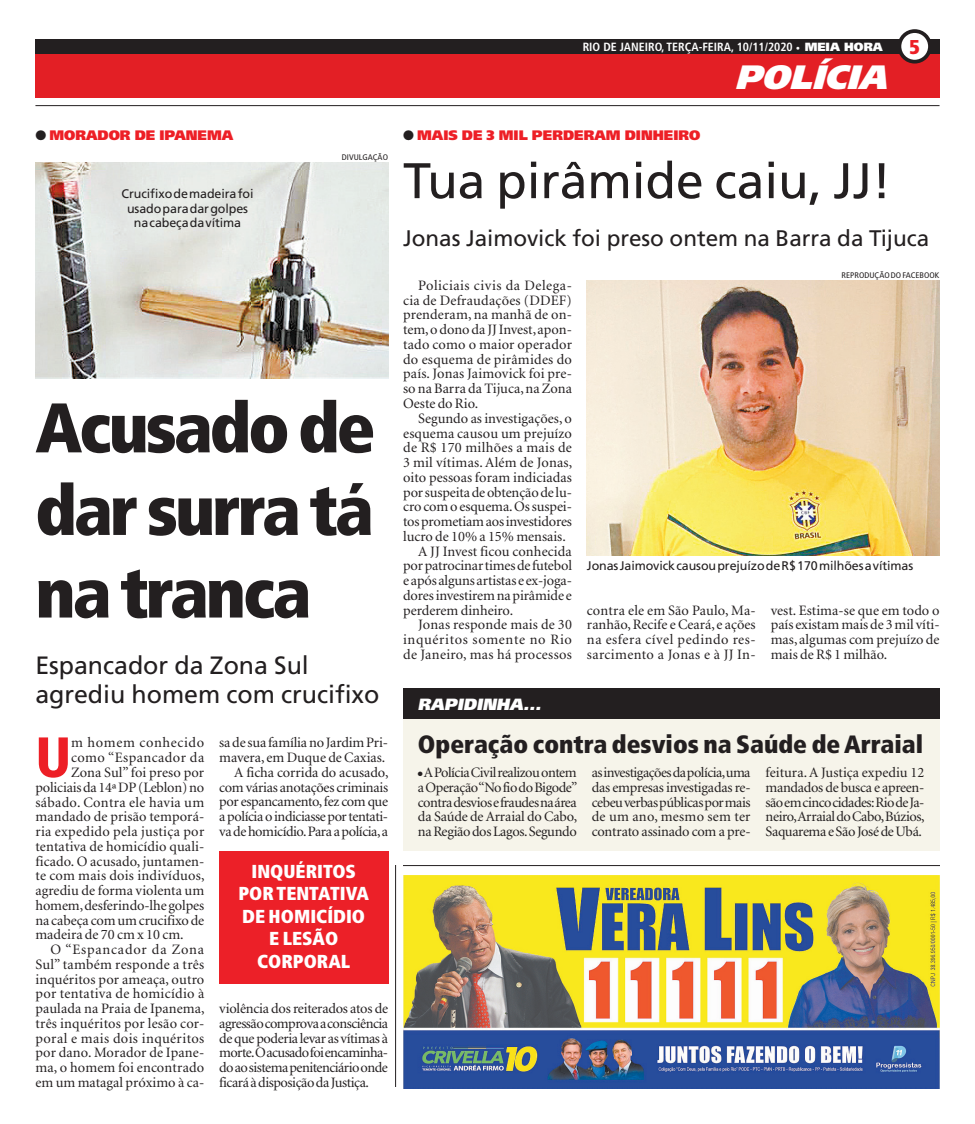
<style>
.page{position:relative;width:975px;height:1124px;background:#fff}
.page>*{position:absolute;margin:0;border:0;box-sizing:border-box;transform-origin:0 0}
.t1{font:900 condensed 70px/82.5px "Frutiger";letter-spacing:-.045em;color:#231f20;text-align:justify}
.t2{font:900 condensed 56.62px "Frutiger";color:#ed1f26}
.t3{font:50px "Frutiger";letter-spacing:-.005em;color:#231f20}
.t4{font:italic 900 33.75px "Frutiger";color:#fff}
.t5{font:25px/28.8px "Frutiger";letter-spacing:-.005em;color:#231f20}
.t6{font:900 condensed 25px "Frutiger";color:#231f20}
.t7{font:22.5px "Frutiger";letter-spacing:-.005em;color:#231f20}
.t8{font:900 condensed 20px "Frutiger";color:#ed1f26}
.t9{font:900 condensed 18.75px/22.5px "Frutiger";color:#fff;text-align:center}
.t10{font:italic 900 16.25px "Frutiger";color:#fff}
.t11{font:14.38px/14.8px "Minion";color:#231f20;text-align:justify}
.t12{font:14.38px/14.8px "Minion";letter-spacing:-.02em;color:#231f20;text-align:right}
.t13{font:14.38px "Minion";letter-spacing:.02em;color:#231f20}
.t14{font:14.38px/14.8px "Minion";letter-spacing:-.03em;color:#231f20;text-align:center}
.t15{font:14.38px "Minion";letter-spacing:.03em;color:#231f20}
.t16{font:14.38px "Minion";letter-spacing:.045em;color:#231f20}
.t17{font:14.38px "Minion";letter-spacing:.025em;color:#231f20}
.t18{font:14.38px "Minion";letter-spacing:.055em;color:#231f20}
.t19{font:900 13.75px "Frutiger";color:#ed1f26}
.t20{font:12.5px/14.8px "Frutiger";letter-spacing:-.01em;color:#231f20;text-align:center}
.t21{font:700 condensed 11.88px "Frutiger";color:#fff}
.t22{font:condensed 8.12px "Frutiger";color:#231f20;scale:1.08 1}
.s1{font-weight:900;font-stretch:normal}
</style>
<div class="page">
<hr style="left:35px;top:105px;width:904px;height:1px;background:#231f20">
<div style="left:35px;top:54px;width:904px;height:44px;background:#e31f25"></div>
<img style="left:403px;top:875px;width:536px;height:213px">
<hr style="left:395px;top:865px;width:1px;height:221px;background:#231f20">
<hr style="left:403px;top:865px;width:536px;height:1px;background:#231f20">
<img style="left:587px;top:280px;width:352px;height:275px">
<img style="left:35px;top:162px;width:353px;height:216px">
<div style="left:403px;top:718px;width:536px;height:132px;background:#f6f4ea"></div>
<div style="left:403px;top:688px;width:536px;height:31px;background:#231f20"></div>
<div style="left:219px;top:850px;width:169px;height:133px;background:#ec2028"></div>
<div style="left:35px;top:39px;width:904px;height:15px;background:#231f20"></div>
<div style="left:899px;top:31px;width:30px;height:31px;background:#fff;border-radius:50%"></div>
<div style="left:897px;top:29px;width:34px;height:34px;border:4px solid #231f20;border-radius:50%"></div>
<p class="t21" style="left:582px;top:40px;width:132px">RIO DE JANEIRO, TERÇA-FEIRA</p>
<p class="t21" style="left:731px;top:40px;width:153px">, 10/11/2020 <span class="s1">· MEIA HORA</span></p>
<h3 class="t8" style="left:909px;top:35px;width:12px">5</h3>
<h3 class="t4" style="left:734px;top:57px;width:164px">POLÍCIA</h3>
<p class="t19" style="left:49px;top:127px;width:185px">MORADOR DE IPANEMA</p>
<p class="t20" style="left:122px;top:186px;width:133px">Crucifixo de madeira foi usado para dar golpes na cabeça da vítima</p>
<p class="t22" style="left:342px;top:152px;width:30px">DIVULGAÇÃO</p>
<h1 class="t1" style="left:35px;top:386px;width:341px">Acusado de dar surra tá na tranca</h1>
<h3 class="t5" style="left:35px;top:651px;width:345px">Espancador da Zona Sul agrediu homem com crucifixo</h3>
<h2 class="t2" style="left:35px;top:723px;width:37px">U</h2>
<p class="t16" style="left:71px;top:735px;width:135px">m homem conhecido</p>
<p class="t15" style="left:71px;top:750px;width:135px">como “Espancador da</p>
<p class="t11" style="left:71px;top:765px;width:134px">Zona Sul” foi preso por</p>
<p class="t11" style="left:35px;top:780px;width:170px">policiais da 14ª DP (Leblon) no</p>
<p class="t13" style="left:35px;top:794px;width:170px">sábado. Contra ele havia um</p>
<p class="t11" style="left:35px;top:809px;width:170px">mandado de prisão temporá-</p>
<p class="t13" style="left:35px;top:824px;width:170px">ria expedido pela justiça por</p>
<p class="t11" style="left:35px;top:839px;width:170px">tentativa de homicídio quali-</p>
<p class="t11" style="left:35px;top:854px;width:170px">ficado. O acusado, juntamen-</p>
<p class="t13" style="left:35px;top:868px;width:171px">te com mais dois indivíduos,</p>
<p class="t11" style="left:35px;top:883px;width:170px">agrediu de forma violenta um</p>
<p class="t11" style="left:35px;top:898px;width:170px">homem, desferindo-lhe golpes</p>
<p class="t11" style="left:35px;top:913px;width:170px">na cabeça com um crucifixo de</p>
<p class="t11" style="left:35px;top:927px;width:150px">madeira de 70 cm x 10 cm.</p>
<p class="t18" style="left:50px;top:942px;width:155px">O “Espancador da Zona</p>
<p class="t13" style="left:35px;top:957px;width:170px">Sul” também responde a três</p>
<p class="t11" style="left:35px;top:972px;width:170px">inquéritos por ameaça, outro</p>
<p class="t13" style="left:35px;top:986px;width:170px">por tentativa de homicídio à</p>
<p class="t11" style="left:35px;top:1001px;width:171px">paulada na Praia de Ipanema,</p>
<p class="t11" style="left:35px;top:1016px;width:170px">três inquéritos por lesão cor-</p>
<p class="t15" style="left:35px;top:1030px;width:170px">poral e mais dois inquéritos</p>
<p class="t11" style="left:35px;top:1045px;width:170px">por dano. Morador de Ipane-</p>
<p class="t11" style="left:35px;top:1060px;width:170px">ma, o homem foi encontrado</p>
<p class="t11" style="left:35px;top:1075px;width:170px">em um matagal próximo à ca-</p>
<p class="t12" style="left:219px;top:736px;width:171px">sa de sua família no Jardim Pri&shy;mavera, em Duque de Caxias.<br>A ficha corrida do acusado, com várias anotações criminais por espancamento, fez com que a polícia o indiciasse por tentati&shy;va de homicídio. Para a polícia, a</p>
<h3 class="t9" style="left:238px;top:859px;width:130px">Inquéritos por tentativa de homicídio<br>e lesão corporal</h3>
<p class="t11" style="left:219px;top:1001px;width:170px">violência dos reiterados atos de agressão comprova a consciência de que poderia levar as vítimas à morte. O acusado foi encaminha&shy;do ao sistema penitenciário onde ficará à disposição da Justiça.</p>
<p class="t19" style="left:417px;top:127px;width:285px">MAIS DE 3 MIL PERDERAM DINHEIRO</p>
<h3 class="t3" style="left:403px;top:151px;width:489px">Tua pirâmide caiu, JJ!</h3>
<h3 class="t7" style="left:403px;top:224px;width:527px">Jonas Jaimovick foi preso ontem na Barra da Tijuca</h3>
<p class="t11" style="left:403px;top:278px;width:170px;text-indent:15px">Policiais civis da Delega&shy;cia de Defraudações (DDEF) prenderam, na manhã de on&shy;tem, o dono da JJ Invest, apon&shy;tado como o maior operador do esquema de pirâmides do país. Jonas Jaimovick foi pre&shy;so na Barra da Tijuca, na Zona Oeste do Rio.</p>
<p class="t11" style="left:418px;top:411px;width:155px">Segundo as investigações, o</p>
<p class="t11" style="left:403px;top:426px;width:170px">esquema causou um prejuízo</p>
<p class="t17" style="left:403px;top:440px;width:170px">de R$ 170 milhões a mais de</p>
<p class="t11" style="left:403px;top:455px;width:171px">3 mil vítimas. Além de Jonas,</p>
<p class="t11" style="left:403px;top:470px;width:170px">oito pessoas foram indiciadas</p>
<p class="t11" style="left:403px;top:485px;width:170px">por suspeita de obtenção de lu-</p>
<p class="t11" style="left:403px;top:500px;width:170px">cro com o esquema.Os suspei-</p>
<p class="t11" style="left:403px;top:514px;width:170px">tos prometiam aos investidores</p>
<p class="t11" style="left:403px;top:529px;width:164px">lucro de 10% a 15% mensais.</p>
<p class="t11" style="left:418px;top:544px;width:155px">A JJ Invest ficou conhecida</p>
<p class="t11" style="left:403px;top:559px;width:170px">por patrocinar times de futebol</p>
<p class="t11" style="left:403px;top:573px;width:170px">e após alguns artistas e ex-joga-</p>
<p class="t11" style="left:403px;top:588px;width:170px">dores investirem na pirâmide e</p>
<p class="t11" style="left:403px;top:603px;width:111px">perderem dinheiro.</p>
<p class="t11" style="left:418px;top:618px;width:155px">Jonas responde mais de 30</p>
<p class="t16" style="left:403px;top:632px;width:170px">inquéritos somente no Rio</p>
<p class="t13" style="left:403px;top:647px;width:170px">de Janeiro, mas há processos</p>
<p class="t22" style="left:841px;top:270px;width:92px">REPRODUÇÃO DO FACEBOOK</p>
<p class="t20" style="left:587px;top:558px;width:328px">Jonas Jaimovick causou prejuízo de R$ 170 milhões a vítimas</p>
<p class="t11" style="left:587px;top:603px;width:170px">contra ele em São Paulo, Ma&shy;ranhão, Recife e Ceará, e ações na esfera cível pedindo res&shy;sarcimento a Jonas e à JJ In-</p>
<p class="t11" style="left:770px;top:603px;width:170px">vest. Estima-se que em todo o país existam mais de 3 mil víti&shy;mas, algumas com prejuízo de mais de R$ 1 milhão.</p>
<p class="t10" style="left:418px;top:694px;width:13px">RAPIDINHA</p>
<p class="t10" style="left:523px;top:694px;width:23px">...</p>
<h3 class="t6" style="left:418px;top:728px;width:506px">Operação contra desvios na Saúde de Arraial</h3>
<p class="t14" style="left:418px;top:765px;width:161px">A Polícia Civil realizou ontem a Operação “No fio do Bigode” contra desvios e fraudes na área da Saúde de Arraial do Cabo, na Região dos Lagos. Segundo</p>
<p class="t11" style="left:591px;top:765px;width:160px">as investigações da polícia, uma das empresas investigadas re&shy;cebeu verbas públicas por mais de um ano, mesmo sem ter contrato assinado com a pre-</p>
<p class="t11" style="left:765px;top:765px;width:161px">feitura. A Justiça expediu 12 mandados de busca e apreen&shy;são em cinco cidades: Rio de Ja&shy;neiro, Arraial do Cabo, Búzios, Saquarema e São José de Ubá.</p>
</div>
